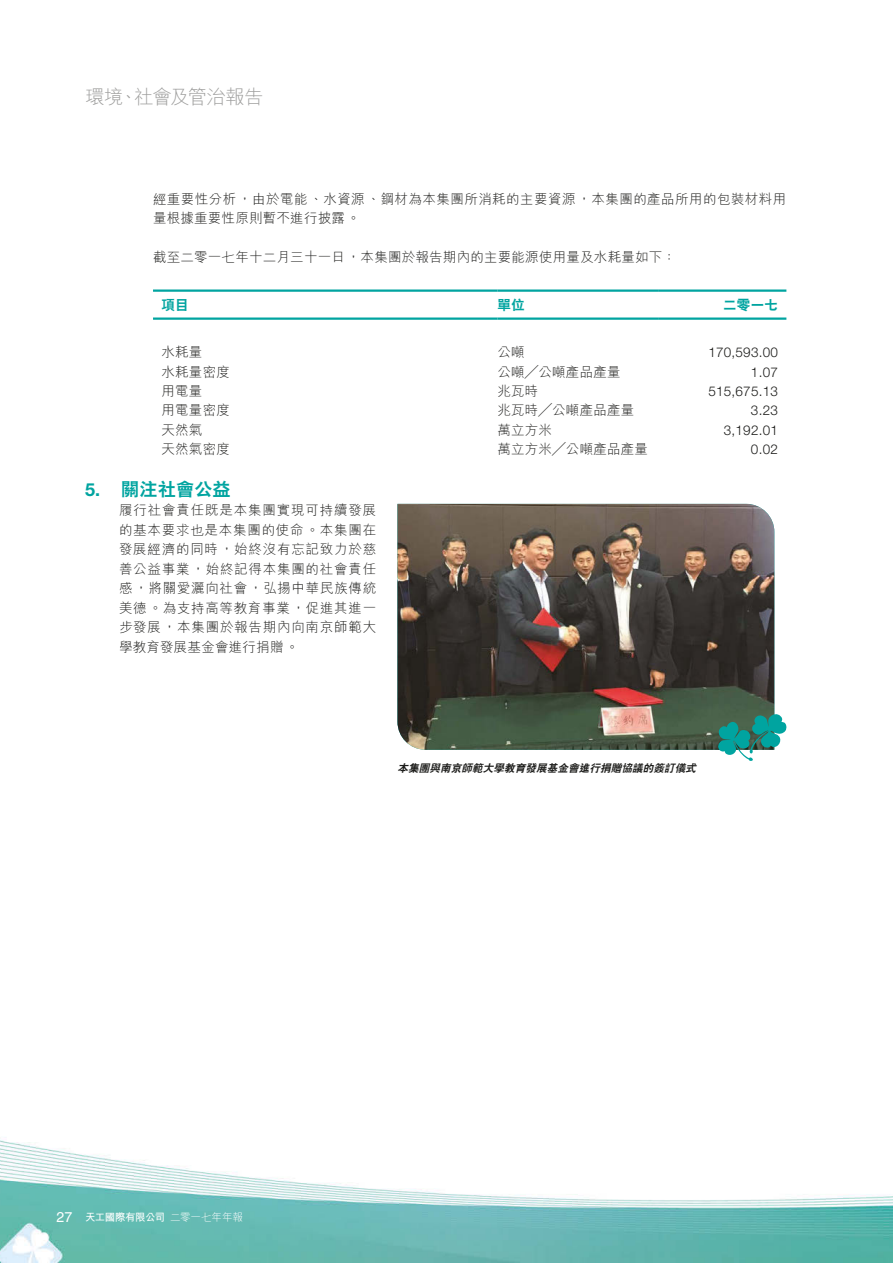
<style>
.page{position:relative;width:893px;height:1263px;background:#fff}
.page>*{position:absolute;margin:0;border:0;box-sizing:border-box;transform-origin:0 0}
.t1{font:19.5px "M Hei HK Light E Ten B5 H";letter-spacing:-.045em;color:#9d9d9c}
.t2{font:18px "C Hei 2 HK Xbold E Ten B5 H";letter-spacing:.015em;color:#00a4a0}
.t3{font:13.5px/19.5px "M Hei HK Light E Ten B5 H";letter-spacing:.015em;color:#1d1d1b;text-align:justify}
.t4{font:13.5px/19.5px "M Hei HK Light E Ten B5 H";letter-spacing:.035em;color:#1d1d1b}
.t5{font:300 13.5px "Helvetica Neue LT Std";letter-spacing:.015em;color:#1d1d1b}
.t6{font:13.5px "C Hei 2 HK Xbold E Ten B5 H";letter-spacing:.015em;color:#00a4a0}
.t7{font:italic 10.5px "C Hei 2 HK Xbold E Ten B5 H";letter-spacing:.015em;color:#1d1d1b}
.t8{font:10.5px "M Hei HK Bold E Ten B5 H";letter-spacing:-.05em;color:#fff}
.s1{font-family:"Helvetica Neue LT Std";font-weight:700}
.s2{font-family:"M Hei HK Light E Ten B5 H"}
</style>
<div class="page">
<img style="left:0;top:289px;width:893px;height:974px">
<hr style="left:153px;top:290px;width:344px;height:2px;background:#00a4a0">
<hr style="left:497px;top:290px;width:162px;height:2px;background:#00a4a0">
<hr style="left:659px;top:290px;width:127px;height:2px;background:#00a4a0">
<hr style="left:153px;top:318px;width:344px;height:2px;background:#00a4a0">
<hr style="left:497px;top:318px;width:162px;height:2px;background:#00a4a0">
<hr style="left:659px;top:318px;width:127px;height:2px;background:#00a4a0">
<img style="left:397px;top:504px;width:377px;height:246px">
<svg style="left:717px;top:713px;width:70px;height:48px"></svg>
<svg style="left:57px;top:1211px;width:15px;height:11px"></svg>
<h1 class="t1" style="left:85px;top:89px;width:180px">環境、社會及管治報告</h1>
<p class="t4" style="left:153px;top:191px;width:635px">經重要性分析，由於電能、水資源、鋼材為本集團所消耗的主要資源，本集團的產品所用的包裝材料用量根據重要性原則暫不進行披露。</p>
<p class="t3" style="left:153px;top:249px;width:524px">截至二零一七年十二月三十一日，本集團於報告期內的主要能源使用量及水耗量如下：</p>
<p class="t6" style="left:162px;top:299px;width:29px">項目</p>
<p class="t6" style="left:497px;top:299px;width:29px">單位</p>
<p class="t6" style="left:723px;top:299px;width:56px">二零一七</p>
<p class="t3" style="left:162px;top:344px;width:42px">水耗量</p>
<p class="t3" style="left:497px;top:344px;width:29px">公噸</p>
<p class="t5" style="left:708px;top:347px;width:71px">170,593.00</p>
<p class="t3" style="left:162px;top:364px;width:70px">水耗量密度</p>
<p class="t3" style="left:497px;top:364px;width:125px">公噸╱公噸產品產量</p>
<p class="t5" style="left:751px;top:367px;width:28px">1.07</p>
<p class="t3" style="left:162px;top:383px;width:42px">用電量</p>
<p class="t3" style="left:497px;top:383px;width:42px">兆瓦時</p>
<p class="t5" style="left:708px;top:386px;width:71px">515,675.13</p>
<p class="t3" style="left:162px;top:402px;width:70px">用電量密度</p>
<p class="t3" style="left:497px;top:402px;width:139px">兆瓦時╱公噸產品產量</p>
<p class="t5" style="left:751px;top:406px;width:28px">3.23</p>
<p class="t3" style="left:162px;top:422px;width:42px">天然氣</p>
<p class="t3" style="left:497px;top:422px;width:56px">萬立方米</p>
<p class="t5" style="left:724px;top:425px;width:56px">3,192.01</p>
<p class="t3" style="left:162px;top:441px;width:70px">天然氣密度</p>
<p class="t3" style="left:497px;top:441px;width:152px">萬立方米╱公噸產品產量</p>
<p class="t5" style="left:751px;top:445px;width:28px">0.02</p>
<h2 class="t2" style="left:85px;top:482px;width:147px"><span class="s1">5.</span> 關注社會公益</h2>
<p class="t3" style="left:119px;top:503px;width:259px">履行社會責任既是本集團實現可持續發展的基本要求也是本集團的使命。本集團在發展經濟的同時，始終沒有忘記致力於慈善公益事業，始終記得本集團的社會責任感，將關愛灑向社會，弘揚中華民族傳統美德。為支持高等教育事業，促進其進一步發展，本集團於報告期內向南京師範大學教育發展基金會進行捐贈。</p>
<p class="t7" style="left:397px;top:764px;width:300px">本集團與南京師範大學教育發展基金會進行捐贈協議的簽訂儀式</p>
<p class="t8" style="left:85px;top:1213px;width:159px">天工國際有限公司 <span class="s2">二零一七年年報</span></p>
</div>
